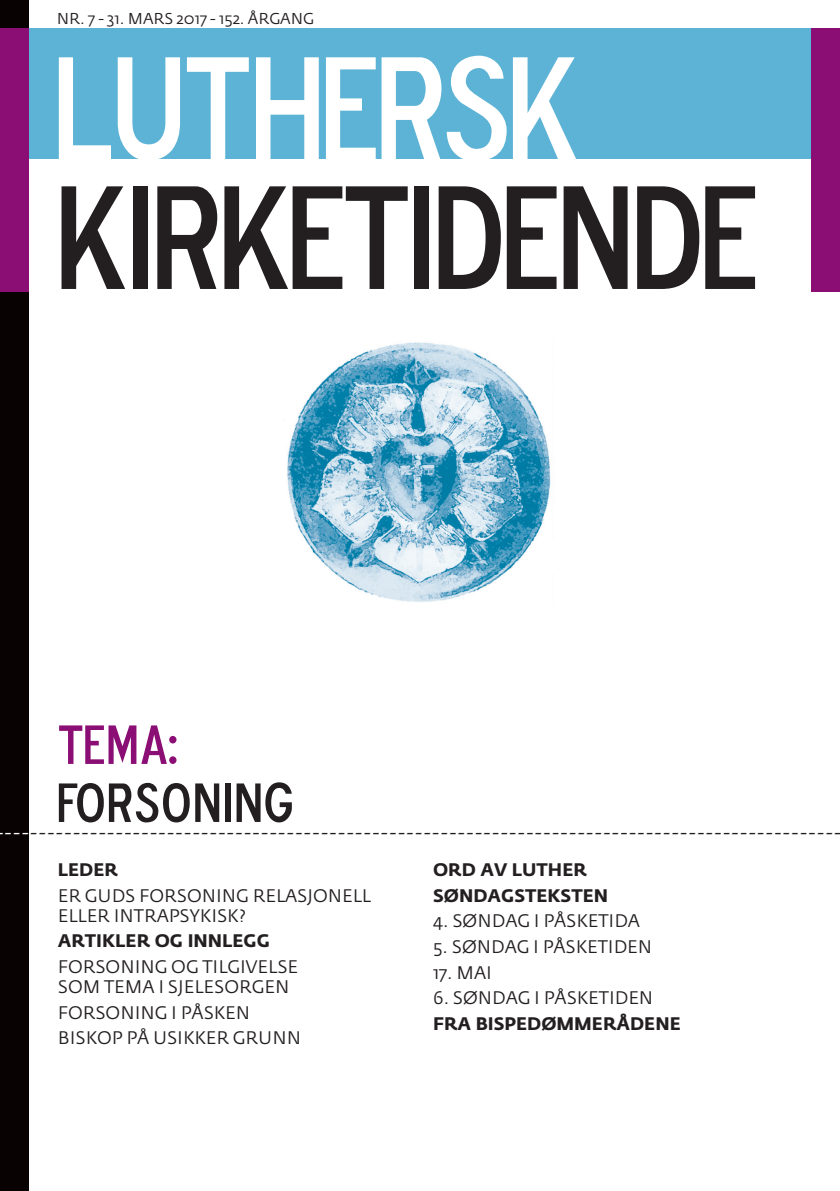
<style>
.page{position:relative;width:840px;height:1191px;background:#fff}
.page>*{position:absolute;margin:0;border:0;box-sizing:border-box;transform-origin:0 0}
.t1{font:149.4px "Blue Highway D Type";color:#231f20}
.t2{font:149.4px "Blue Highway D Type";color:#fff}
.t3{font:56px "Blue Highway D Type";color:#231f20}
.t4{font:56px "Blue Highway D Type";color:#8a0e74}
.t5{font:24px "Minion Pro";color:#231f20}
.t6{font:18px/20px "Fedra Sans";color:#231f20}
.t7{font:700 18px/25.6px "Fedra Sans";color:#231f20}
.t8{font:15.6px "Fedra Sans";color:#231f20}
.s1{color:#fff}
</style>
<div class="page">
<div style="left:0;top:28px;width:839px;height:131px;background:#5db3d5"></div>
<div style="left:0;top:0;width:28px;height:1191px;background:#080302"></div>
<div style="left:0;top:28px;width:28px;height:264px;background:#8a0e74"></div>
<div style="left:811px;top:28px;width:28px;height:264px;background:#8a0e74"></div>
<img style="left:283px;top:342px;width:268px;height:260px">
<p class="t8" style="left:57px;top:13px;width:259px">NR. 7 - 31. MARS 2017 - 152. ÅRGANG</p>
<h1 class="t2" style="left:57px;top:13px;width:522px">LUTHERSK</h1>
<h1 class="t1" style="left:57px;top:142px;width:699px">KIRKETIDENDE</h1>
<h2 class="t4" style="left:58px;top:709px;width:121px">TEMA:</h2>
<h2 class="t3" style="left:58px;top:767px;width:236px">FORSONING</h2>
<h3 class="t5" style="left:4px;top:822px;width:839px"><span class="s1">---</span>-----------------------------------------------------------------------------------------------</h3>
<p class="t7" style="left:58px;top:858px;width:62px">LEDER</p>
<p class="t6" style="left:58px;top:887px;width:314px">ER GUDS FORSONING RELASJONELL<br>ELLER INTRAPSYKISK?</p>
<p class="t7" style="left:58px;top:930px;width:213px">ARTIKLER OG INNLEGG</p>
<p class="t6" style="left:58px;top:958px;width:242px">FORSONING OG TILGIVELSE<br>SOM TEMA I SJELESORGEN</p>
<p class="t6" style="left:58px;top:1001px;width:244px;line-height:25.6px">FORSONING I PÅSKEN<br>BISKOP PÅ USIKKER GRUNN</p>
<p class="t7" style="left:433px;top:858px;width:176px">ORD AV LUTHER<br>SØNDAGSTEKSTEN</p>
<p class="t6" style="left:433px;top:913px;width:208px">4. SØNDAG I PÅSKETIDA</p>
<p class="t6" style="left:433px;top:938px;width:220px">5. SØNDAG I PÅSKETIDEN</p>
<p class="t6" style="left:433px;top:964px;width:60px">17. MAI</p>
<p class="t6" style="left:433px;top:990px;width:222px">6. SØNDAG I PÅSKETIDEN</p>
<p class="t7" style="left:433px;top:1012px;width:249px">FRA BISPEDØMMERÅDENE</p>
</div>
